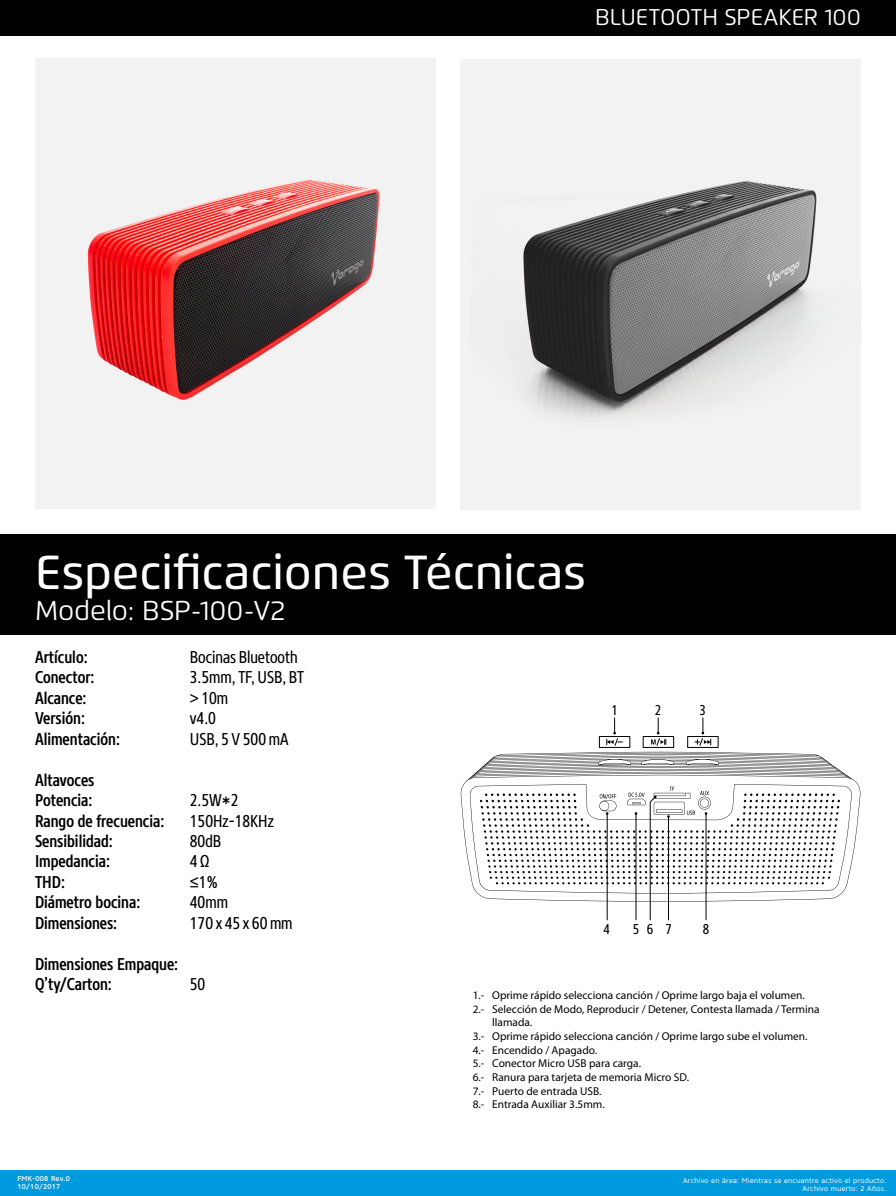
<style>
.page{position:relative;width:896px;height:1196px;background:#fff}
.page>*{position:absolute;margin:0;border:0;box-sizing:border-box;transform-origin:0 0}
.t1{font:500 47.69px "Flexo";color:#fff}
.t2{font:27.21px "Flexo";color:#fff}
.t3{font:22.75px "Flexo";color:#fff}
.t4{font:500 17.06px/20.5px "Core Sans N57 Cn";color:#000}
.t5{font:17.06px/20.2px "Core Sans N47 Cn";color:#000}
.t6{font:17.06px "Core Sans N47 Cn";letter-spacing:.075em;color:#000}
.t7{font:14.17px "Core Sans N47 Cn";color:#000}
.t8{font:11.38px "Myriad Pro";color:#000}
.t9{font:7px/7.9px "Core Sans N45";letter-spacing:.04em;color:#fff;text-align:right}
.t10{font:500 7px/7.9px "Core Sans N55";letter-spacing:.04em;color:#fff}
</style>
<div class="page">
<svg style="left:460px;top:751px;width:401px;height:121px"></svg>
<svg style="left:470px;top:784px;width:382px;height:136px"></svg>
<div style="left:599px;top:736px;width:31px;height:11px;border:1px solid #000"></div>
<div style="left:643px;top:736px;width:31px;height:11px;border:1px solid #000"></div>
<div style="left:687px;top:736px;width:31px;height:11px;border:1px solid #000"></div>
<svg style="left:607px;top:717px;width:15px;height:29px"></svg>
<svg style="left:695px;top:717px;width:16px;height:29px"></svg>
<svg style="left:651px;top:717px;width:16px;height:29px"></svg>
<div style="left:0;top:1170px;width:896px;height:25px;background:#009ade"></div>
<div style="left:0;top:534px;width:896px;height:100px;background:#000"></div>
<div style="left:0;top:0;width:896px;height:35px;background:#000"></div>
<img style="left:35px;top:59px;width:401px;height:449px">
<img style="left:460px;top:59px;width:401px;height:450px">
<h3 class="t3" style="left:595px;top:3px;width:267px">BLUETOOTH SPEAKER 100</h3>
<h1 class="t1" style="left:35px;top:543px;width:553px">Especificaciones Técnicas</h1>
<h2 class="t2" style="left:35px;top:594px;width:252px">Modelo: BSP-100-V2</h2>
<h3 class="t4" style="left:35px;top:646px;width:61px">Artículo:<br>Conector:</h3>
<h3 class="t5" style="left:190px;top:647px;width:116px">Bocinas Bluetooth<br>3.5mm, TF, USB, BT</h3>
<h3 class="t4" style="left:35px;top:687px;width:53px">Alcance:</h3>
<h3 class="t5" style="left:190px;top:687px;width:40px">&gt; 10m</h3>
<h3 class="t4" style="left:35px;top:708px;width:52px">Versión:</h3>
<h3 class="t5" style="left:190px;top:708px;width:28px">v4.0</h3>
<h3 class="t4" style="left:35px;top:728px;width:86px">Alimentación:</h3>
<h3 class="t5" style="left:190px;top:728px;width:100px">USB, 5 V 500mA</h3>
<h3 class="t4" style="left:35px;top:769px;width:61px">Altavoces<br>Potencia:</h3>
<h3 class="t5" style="left:190px;top:789px;width:50px">2.5W*2</h3>
<p class="t7" style="left:611px;top:701px;width:8px">1</p>
<p class="t7" style="left:655px;top:701px;width:8px">2</p>
<p class="t7" style="left:700px;top:701px;width:8px">3</p>
<h3 class="t4" style="left:35px;top:810px;width:131px">Rango de frecuencia:</h3>
<h3 class="t5" style="left:190px;top:810px;width:85px">150Hz-18KHz</h3>
<h3 class="t4" style="left:35px;top:830px;width:79px">Sensibilidad:</h3>
<h3 class="t5" style="left:190px;top:830px;width:33px">80dB</h3>
<h3 class="t4" style="left:35px;top:851px;width:77px">Impedancia:</h3>
<h3 class="t5" style="left:190px;top:851px;width:21px">4Ω</h3>
<h3 class="t4" style="left:35px;top:871px;width:31px">THD:</h3>
<h3 class="t5" style="left:190px;top:871px;width:30px">≤1%</h3>
<h3 class="t4" style="left:35px;top:892px;width:107px">Diámetro bocina:</h3>
<h3 class="t5" style="left:190px;top:892px;width:40px">40mm</h3>
<h3 class="t4" style="left:35px;top:912px;width:84px">Dimensiones:</h3>
<h3 class="t6" style="left:190px;top:912px;width:104px">170x45x60mm</h3>
<h3 class="t4" style="left:35px;top:953px;width:145px">Dimensiones Empaque:<br>Q’ty/Carton:</h3>
<h3 class="t5" style="left:190px;top:973px;width:17px">50</h3>
<p class="t10" style="left:18px;top:1174px;width:54px">FMK-008 Rev.0<br>10/10/2017</p>
<p class="t7" style="left:604px;top:920px;width:8px">4</p>
<p class="t7" style="left:633px;top:920px;width:8px">5</p>
<p class="t7" style="left:703px;top:920px;width:8px">8</p>
<p class="t7" style="left:647px;top:920px;width:26px">6 7</p>
<p class="t8" style="left:473px;top:987px;width:334px">1.- Oprime rápido selecciona canción / Oprime largo baja el volumen.</p>
<p class="t8" style="left:473px;top:1001px;width:348px">2.- Selección de Modo, Reproducir / Detener, Contesta llamada / Termina</p>
<p class="t8" style="left:492px;top:1015px;width:42px">llamada.</p>
<p class="t8" style="left:473px;top:1028px;width:336px">3.- Oprime rápido selecciona canción / Oprime largo sube el volumen.</p>
<p class="t8" style="left:473px;top:1042px;width:126px">4.- Encendido / Apagado.</p>
<p class="t8" style="left:473px;top:1056px;width:170px">5.- Conector Micro USB para carga.</p>
<p class="t8" style="left:473px;top:1069px;width:218px">6.- Ranura para tarjeta de memoria Micro SD.</p>
<p class="t8" style="left:473px;top:1083px;width:130px">7.- Puerto de entrada USB.</p>
<p class="t8" style="left:473px;top:1097px;width:134px">8.- Entrada Auxiliar 3.5mm.</p>
<p class="t9" style="left:683px;top:1176px;width:205px">Archivo en área: Mientras se encuentre activo el producto.<br>Archivo muerto: 2 Años.</p>
</div>
